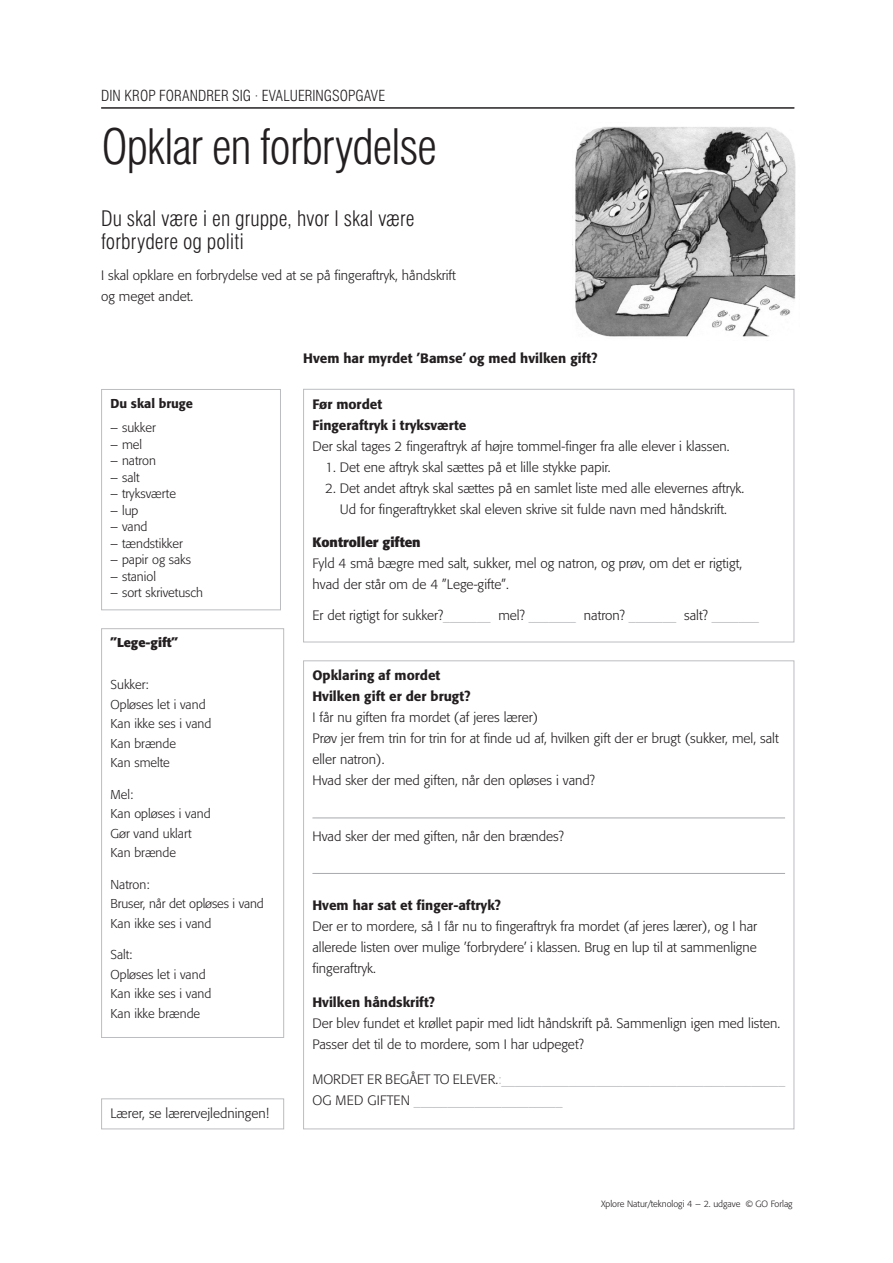
<style>
.page{position:relative;width:893px;height:1263px;background:#fff}
.page>*{position:absolute;margin:0;border:0;box-sizing:border-box;transform-origin:0 0}
.Kopiside_R{font:300 condensed 48px "Swiss 721 BT";letter-spacing:-.03em;color:#231f20}
.R3{font:300 condensed 21px/22.5px "Swiss 721 BT";color:#231f20}
.R3-2{font:300 condensed 15px "Swiss 721 BT";color:#231f20}
.b_u_indr{font:300 13.5px/21px "Formata Std";color:#231f20}
.b{font:300 13.5px/21px "Formata Std";color:#231f20;text-align:center}
.R4{font:500 13.5px "Formata Std";color:#231f20}
.b_u_indr-2{font:300 13.5px/21px "Formata Std";color:#bcbdc0}
.b_u_indr-3{font:500 13.5px "Formata Std";color:#231f20}
.R4-2{font:700 13.5px "Formata Std";color:#231f20}
.b_u_indr-4{font:300 12.75px "Formata Std";color:#231f20}
.b_u_indr-5{font:700 12.75px "Formata Std";color:#231f20}
.R4-3{font:500 12.75px "Formata Std";color:#231f20}
.t1{font:300 9px "Formata Std";color:#231f20}
.s1{color:#bcbdc0}
.s2{color:#231f20}
.s3{font-size:13.5px}
</style>
<div class="page">
<hr style="left:101px;top:108px;width:693px;height:1px;background:#231f20">
<img style="left:575px;top:127px;width:221px;height:210px">
<div style="left:303px;top:389px;width:491px;height:253px;border:1px solid #bcbdc0"></div>
<hr style="left:312px;top:817px;width:473px;height:1px;background:#a8a9ad">
<hr style="left:312px;top:873px;width:473px;height:1px;background:#a8a9ad">
<div style="left:101px;top:1098px;width:183px;height:31px;border:1px solid #bcbdc0"></div>
<div style="left:101px;top:628px;width:183px;height:410px;border:1px solid #bcbdc0"></div>
<div style="left:101px;top:389px;width:180px;height:221px;border:1px solid #bcbdc0"></div>
<p class="R3-2" style="left:101px;top:87px;width:285px">DIN KROP FORANDRER SIG · EVALUERINGSOPGAVE</p>
<p class="Kopiside_R" style="left:101px;top:118px;width:337px">Opklar en forbrydelse</p>
<p class="R3" style="left:101px;top:208px;width:315px">Du skal være i en gruppe, hvor I skal være forbrydere og politi</p>
<p class="b_u_indr" style="left:101px;top:265px;width:356px">I skal opklare en forbrydelse ved at se på fingeraftryk, håndskrift og meget andet.</p>
<p class="R4-3" style="left:110px;top:396px;width:84px">Du skal bruge</p>
<p class="b_u_indr-4" style="left:110px;top:420px;width:47px">– sukker</p>
<p class="b_u_indr-4" style="left:110px;top:437px;width:33px">– mel</p>
<p class="b_u_indr-4" style="left:110px;top:453px;width:47px">– natron</p>
<p class="b_u_indr-4" style="left:110px;top:470px;width:31px">– salt</p>
<p class="b_u_indr-4" style="left:110px;top:486px;width:67px">– tryksværte</p>
<p class="b_u_indr-4" style="left:110px;top:503px;width:30px">– lup</p>
<p class="b_u_indr-4" style="left:110px;top:519px;width:39px">– vand</p>
<p class="b_u_indr-4" style="left:110px;top:536px;width:74px">– tændstikker</p>
<p class="b_u_indr-4" style="left:110px;top:552px;width:82px">– papir og saks</p>
<p class="b_u_indr-4" style="left:110px;top:569px;width:47px">– staniol</p>
<p class="b_u_indr-4" style="left:110px;top:585px;width:94px">– sort skrivetusch</p>
<p class="b_u_indr-5" style="left:110px;top:635px;width:69px">”Lege-gift”</p>
<p class="b_u_indr-4" style="left:110px;top:677px;width:40px">Sukker:</p>
<p class="b_u_indr-4" style="left:110px;top:697px;width:97px">Opløses let i vand</p>
<p class="b_u_indr-4" style="left:110px;top:716px;width:102px">Kan ikke ses i vand</p>
<p class="b_u_indr-4" style="left:110px;top:736px;width:67px">Kan brænde</p>
<p class="b_u_indr-4" style="left:110px;top:755px;width:61px">Kan smelte</p>
<p class="b_u_indr-4" style="left:110px;top:787px;width:24px">Mel:</p>
<p class="b_u_indr-4" style="left:110px;top:806px;width:102px">Kan opløses i vand</p>
<p class="b_u_indr-4" style="left:110px;top:826px;width:83px">Gør vand uklart</p>
<p class="b_u_indr-4" style="left:110px;top:845px;width:67px">Kan brænde</p>
<p class="b_u_indr-4" style="left:110px;top:877px;width:41px">Natron:</p>
<p class="b_u_indr-4" style="left:110px;top:896px;width:155px">Bruser, når det opløses i vand</p>
<p class="b_u_indr-4" style="left:110px;top:916px;width:102px">Kan ikke ses i vand</p>
<p class="b_u_indr-4" style="left:110px;top:947px;width:24px">Salt:</p>
<p class="b_u_indr-4" style="left:110px;top:967px;width:97px">Opløses let i vand</p>
<p class="b_u_indr-4" style="left:110px;top:986px;width:102px">Kan ikke ses i vand</p>
<p class="b_u_indr-4" style="left:110px;top:1006px;width:91px">Kan ikke brænde</p>
<p class="b_u_indr" style="left:110px;top:1103px;width:160px">Lærer, se lærervejledningen!</p>
<p class="R4" style="left:303px;top:350px;width:296px">Hvem har myrdet ’Bamse’ og med hvilken gift?</p>
<p class="R4" style="left:312px;top:395px;width:71px">Før mordet</p>
<p class="R4" style="left:312px;top:416px;width:155px">Fingeraftryk i tryksværte</p>
<p class="b_u_indr" style="left:312px;top:435px;width:419px">Der skal tages 2 fingeraftryk af højre tommel-finger fra alle elever i klassen.</p>
<p class="b" style="left:325px;top:456px;width:287px">1. Det ene aftryk skal sættes på et lille stykke papir.</p>
<p class="b" style="left:325px;top:477px;width:421px">2. Det andet aftryk skal sættes på en samlet liste med alle elevernes aftryk.<br>Ud for fingeraftrykket skal eleven skrive sit fulde navn med håndskrift.</p>
<p class="R4-2" style="left:312px;top:533px;width:110px">Kontroller giften</p>
<p class="b_u_indr" style="left:312px;top:552px;width:431px">Fyld 4 små bægre med salt, sukker, mel og natron, og prøv, om det er rigtigt, hvad der står om de 4 ”Lege-gifte”.</p>
<p class="b_u_indr" style="left:312px;top:605px;width:448px">Er det rigtigt for sukker?<span class="s1">_______</span> mel? <span class="s1">_______</span> natron? <span class="s1">_______</span> salt? <span class="s1">_______</span></p>
<p class="R4" style="left:312px;top:667px;width:129px">Opklaring af mordet</p>
<p class="R4" style="left:312px;top:688px;width:160px">Hvilken gift er der brugt?</p>
<p class="b_u_indr" style="left:312px;top:707px;width:227px">I får nu giften fra mordet (af jeres lærer)</p>
<p class="b_u_indr" style="left:312px;top:728px;width:468px">Prøv jer frem trin for trin for at finde ud af, hvilken gift der er brugt (sukker, mel, salt eller natron).</p>
<p class="b_u_indr" style="left:312px;top:770px;width:284px">Hvad sker der med giften, når den opløses i vand?</p>
<p class="b_u_indr" style="left:312px;top:825px;width:253px">Hvad sker der med giften, når den brændes?</p>
<p class="R4" style="left:312px;top:896px;width:190px">Hvem har sat et finger-aftryk?</p>
<p class="b_u_indr" style="left:312px;top:915px;width:446px;text-align:justify">Der er to mordere, så I får nu to fingeraftryk fra mordet (af jeres lærer), og I har allerede listen over mulige ’forbrydere’ i klassen. Brug en lup til at sammenligne fingeraftryk.</p>
<p class="b_u_indr-3" style="left:312px;top:994px;width:124px">Hvilken håndskrift?</p>
<p class="b_u_indr" style="left:312px;top:1013px;width:469px">Der blev fundet et krøllet papir med lidt håndskrift på. Sammenlign igen med listen.<br>Passer det til de to mordere, som I har udpeget?</p>
<p class="b_u_indr-2" style="left:312px;top:1068px;width:474px"><span class="s2">MORDET ER BEGÅET TO ELEVER.</span>:__________________________________________<br><span class="s2">OG MED GIFTEN</span> ______________________</p>
<p class="t1" style="left:601px;top:1198px;width:221px">Xplore Natur/teknologi 4 – 2. udgave © GO Forlag <span class="s3">81</span></p>
</div>
